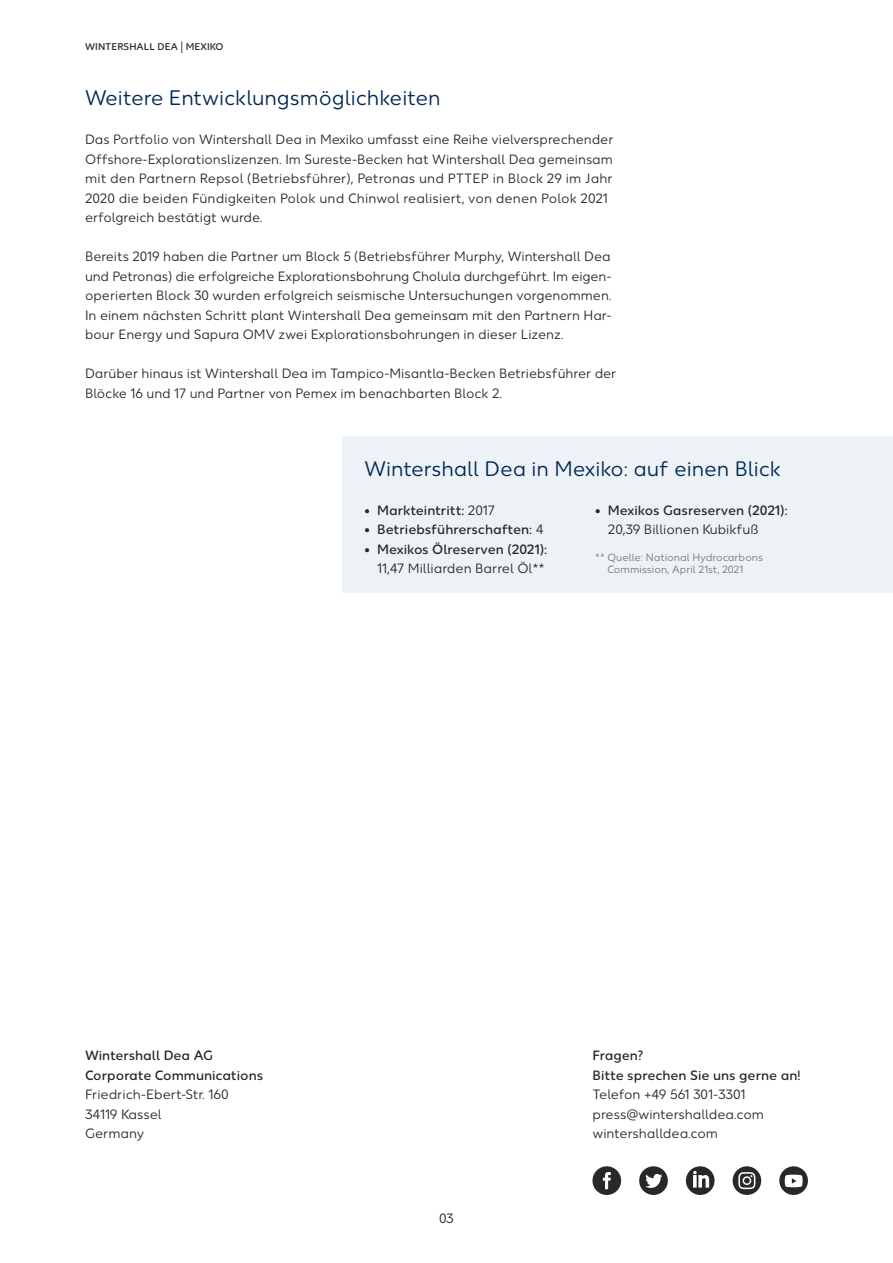
<style>
.page{position:relative;width:893px;height:1263px;background:#fff}
.page>*{position:absolute;margin:0;border:0;box-sizing:border-box;transform-origin:0 0}
.WD_Head_14pt_Head_Ka{font:21px "Wintershall Dea";color:#002856}
.WD_Head_14pt{font:21px "Wintershall Dea";color:#002856}
.WD_Copy{font:13.5px/19.5px "Wintershall Dea";color:#282827}
.WD_Copy-2{font:500 13.5px/19.5px "Wintershall Dea";color:#282827;text-align:right}
.Quelle_NEU{font:10.5px/12px "Wintershall Dea";color:#787877}
.t1{font:500 9.75px "Wintershall Dea";letter-spacing:.01em;color:#282827}
.s1{font-weight:400}
</style>
<div class="page">
<div style="left:342px;top:437px;width:551px;height:156px;background:#ecf2f6"></div>
<svg style="left:592px;top:1166px;width:29px;height:29px"></svg>
<svg style="left:639px;top:1166px;width:29px;height:29px"></svg>
<svg style="left:686px;top:1166px;width:28px;height:29px"></svg>
<svg style="left:733px;top:1166px;width:28px;height:29px"></svg>
<svg style="left:779px;top:1166px;width:29px;height:29px"></svg>
<p class="t1" style="left:85px;top:41px;width:140px">WINTERSHALL DEA | MEXIKO</p>
<p class="WD_Head_14pt" style="left:85px;top:86px;width:357px">Weitere Entwicklungsmöglichkeiten</p>
<p class="WD_Copy" style="left:85px;top:131px;width:530px">Das Portfolio von Wintershall Dea in Mexiko umfasst eine Reihe vielversprechender Offshore-Explorationslizenzen. Im Sureste-Becken hat Wintershall Dea gemeinsam mit den Partnern Repsol (Betriebsführer), Petronas und PTTEP in Block 29 im Jahr 2020 die beiden Fündigkeiten Polok und Chinwol realisiert, von denen Polok 2021 erfolgreich bestätigt wurde.</p>
<p class="WD_Copy" style="left:85px;top:248px;width:528px;text-align:justify">Bereits 2019 haben die Partner um Block 5 (Betriebsführer Murphy, Wintershall Dea und Petronas) die erfolgreiche Explorationsbohrung Cholula durchgeführt. Im eigen&shy;operierten Block 30 wurden erfolgreich seismische Untersuchungen vorgenommen.<br>In einem nächsten Schritt plant Wintershall Dea gemeinsam mit den Partnern Har&shy;bour Energy und Sapura OMV zwei Explorationsbohrungen in dieser Lizenz.</p>
<p class="WD_Copy" style="left:85px;top:365px;width:533px">Darüber hinaus ist Wintershall Dea im Tampico-Misantla-Becken Betriebsführer der<br>Blöcke 16 und 17 und Partner von Pemex im benachbarten Block 2.</p>
<p class="WD_Head_14pt_Head_Ka" style="left:364px;top:457px;width:418px">Wintershall Dea in Mexiko: auf einen Blick</p>
<p class="WD_Copy-2" style="left:364px;top:501px;width:132px">• Markteintritt: <span class="s1">2017</span></p>
<p class="WD_Copy-2" style="left:364px;top:520px;width:181px">• Betriebsführerschaften: <span class="s1">4</span></p>
<p class="WD_Copy-2" style="left:364px;top:540px;width:184px">• Mexikos Ölreserven (2021):<br><span class="s1">11,47 Milliarden Barrel Öl**</span></p>
<p class="WD_Copy-2" style="left:608px;top:501px;width:181px;text-align:left;text-indent:-13px">• Mexikos Gasreserven (2021):<br><span class="s1">20,39 Billionen Kubikfuß</span></p>
<p class="Quelle_NEU" style="left:607px;top:552px;width:157px;text-indent:-12px">** Quelle: National Hydrocarbons<br>Commission, April 21st, 2021</p>
<p class="WD_Copy-2" style="left:85px;top:1046px;width:129px">Wintershall Dea AG</p>
<p class="WD_Copy-2" style="left:85px;top:1066px;width:180px">Corporate Communications</p>
<p class="WD_Copy" style="left:85px;top:1085px;width:145px">Friedrich-Ebert-Str. 160</p>
<p class="WD_Copy" style="left:85px;top:1105px;width:78px">34119 Kassel</p>
<p class="WD_Copy" style="left:85px;top:1124px;width:61px">Germany</p>
<p class="WD_Copy" style="left:439px;top:1209px;width:16px">03</p>
<p class="WD_Copy-2" style="left:592px;top:1046px;width:52px">Fragen?</p>
<p class="WD_Copy-2" style="left:592px;top:1066px;width:209px">Bitte sprechen Sie uns gerne an!</p>
<p class="WD_Copy" style="left:592px;top:1085px;width:155px">Telefon +49 561 301-3301</p>
<p class="WD_Copy" style="left:592px;top:1105px;width:173px">press@wintershalldea.com</p>
<p class="WD_Copy" style="left:592px;top:1124px;width:127px">wintershalldea.com</p>
</div>
